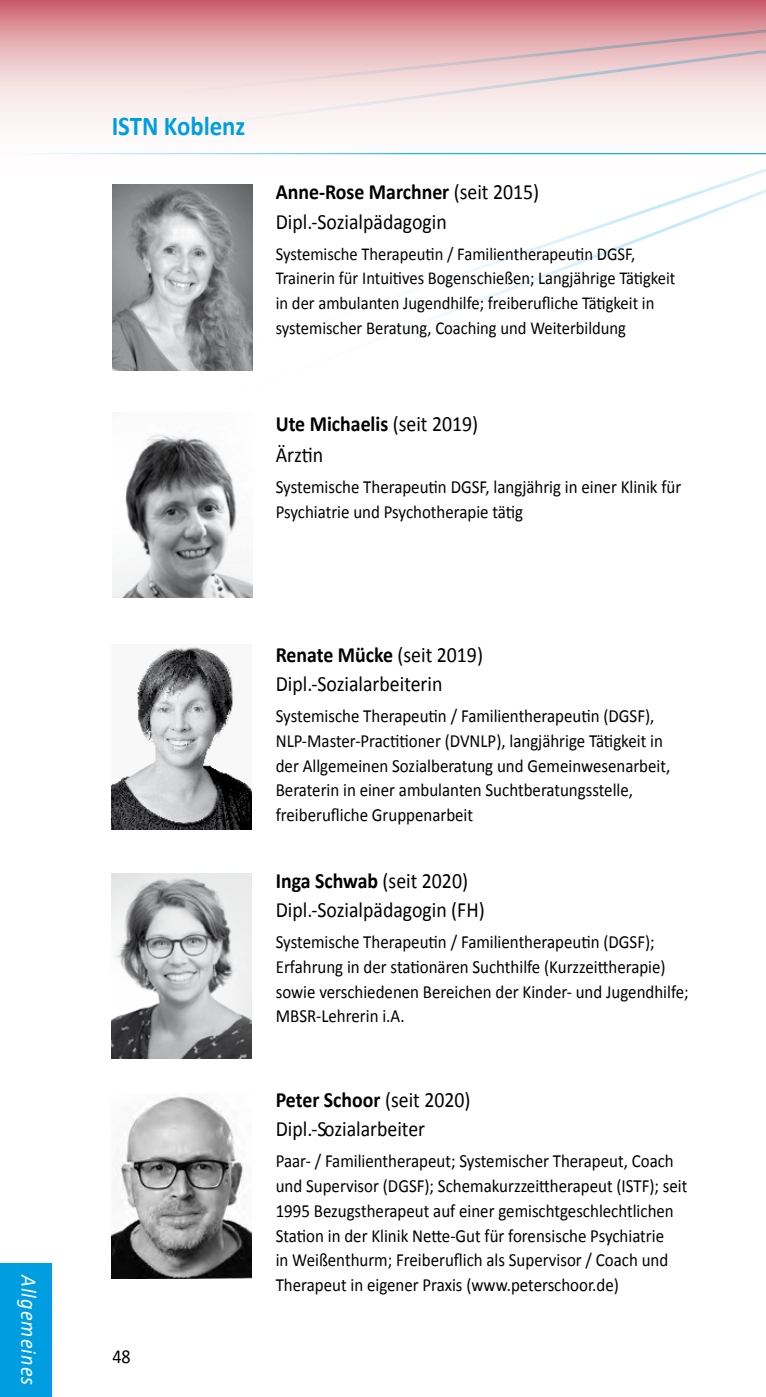
<style>
.page{position:relative;width:766px;height:1397px;background:#fff}
.page>*{position:absolute;margin:0;border:0;box-sizing:border-box;transform-origin:0 0}
.t1{font:700 27.22px "Calibri";color:#009ee0;scale:.91 1}
.t2{font:italic 22.28px "Calibri";letter-spacing:.055em;color:#fff;scale:.91 1}
.t3{font:21.82px/29.2px "Calibri";color:#000;scale:.91 1}
.t4{font:19.8px "Calibri";color:#000;scale:.91 1}
.t5{font:18.45px/24.8px "Calibri";color:#000;scale:.91 1}
.t6{font:18.22px/24.8px "Calibri";color:#000;scale:.91 1}
.s1{font-weight:700}
</style>
<div class="page">
<svg style="left:0;top:0;width:765px;height:26px;background:#d27480"></svg>
<svg style="left:0;top:26px;width:765px;height:129px"></svg>
<svg style="left:112px;top:188px;width:653px;height:183px"></svg>
<hr style="left:0;top:153px;width:765px;height:1px;background:#fff">
<img style="left:113px;top:185px;width:139px;height:185px">
<img style="left:113px;top:434px;width:139px;height:163px">
<img style="left:112px;top:646px;width:139px;height:183px">
<img style="left:112px;top:1096px;width:139px;height:183px">
<img style="left:112px;top:874px;width:139px;height:185px">
<div style="left:0;top:1263px;width:51px;height:134px;background:#009ee0"></div>
<p class="t2" style="left:43px;top:1275px;width:123px;rotate:90deg">Allgemeines</p>
<h1 class="t1" style="left:112px;top:109px;width:148px">ISTN Koblenz</h1>
<p class="t3" style="left:276px;top:176px;width:291px"><span class="s1">Anne-Rose Marchner</span> (seit 2015)<br>Dipl.-Sozialpädagogin</p>
<p class="t6" style="left:276px;top:240px;width:440px">Systemische Therapeutin / Familientherapeutin DGSF, Trainerin für Intuitives Bogenschießen; Langjährige Tätigkeit in der ambulanten Jugendhilfe; freiberufliche Tätigkeit in systemischer Beratung, Coaching und Weiterbildung</p>
<p class="t3" style="left:276px;top:407px;width:224px;line-height:31.1px"><span class="s1">Ute Michaelis</span> (seit 2019)<br>Ärztin</p>
<p class="t5" style="left:276px;top:474px;width:447px">Systemische Therapeutin DGSF, langjährig in einer Klinik für<br>Psychiatrie und Psychotherapie tätig</p>
<p class="t4" style="left:112px;top:1344px;width:22px">48</p>
<p class="t3" style="left:276px;top:639px;width:229px"><span class="s1">Renate Mücke</span> (seit 2019)<br>Dipl.-Sozialarbeiterin</p>
<p class="t5" style="left:276px;top:703px;width:435px">Systemische Therapeutin / Familientherapeutin (DGSF), NLP-Master-Practitioner (DVNLP), langjährige Tätigkeit in der Allgemeinen Sozialberatung und Gemeinwesenarbeit, Beraterin in einer ambulanten Suchtberatungsstelle, freiberufliche Gruppenarbeit</p>
<p class="t3" style="left:276px;top:865px;width:231px"><span class="s1">Inga Schwab</span> (seit 2020)<br>Dipl.-Sozialpädagogin (FH)</p>
<p class="t5" style="left:276px;top:929px;width:455px">Systemische Therapeutin / Familientherapeutin (DGSF); Erfahrung in der stationären Suchthilfe (Kurzzeittherapie) sowie verschiedenen Bereichen der Kinder- und Jugendhilfe; MBSR-Lehrerin i.A.</p>
<p class="t3" style="left:276px;top:1084px;width:215px"><span class="s1">Peter Schoor</span> (seit 2020)<br>Dipl.-Sozialarbeiter</p>
<p class="t5" style="left:276px;top:1148px;width:454px">Paar- / Familientherapeut; Systemischer Therapeut, Coach und Supervisor (DGSF); Schemakurzzeittherapeut (ISTF); seit 1995 Bezugstherapeut auf einer gemischtgeschlechtlichen Station in der Klinik Nette-Gut für forensische Psychiatrie<br>in Weißenthurm; Freiberuflich als Supervisor / Coach und Therapeut in eigener Praxis (www.peterschoor.de)</p>
</div>
